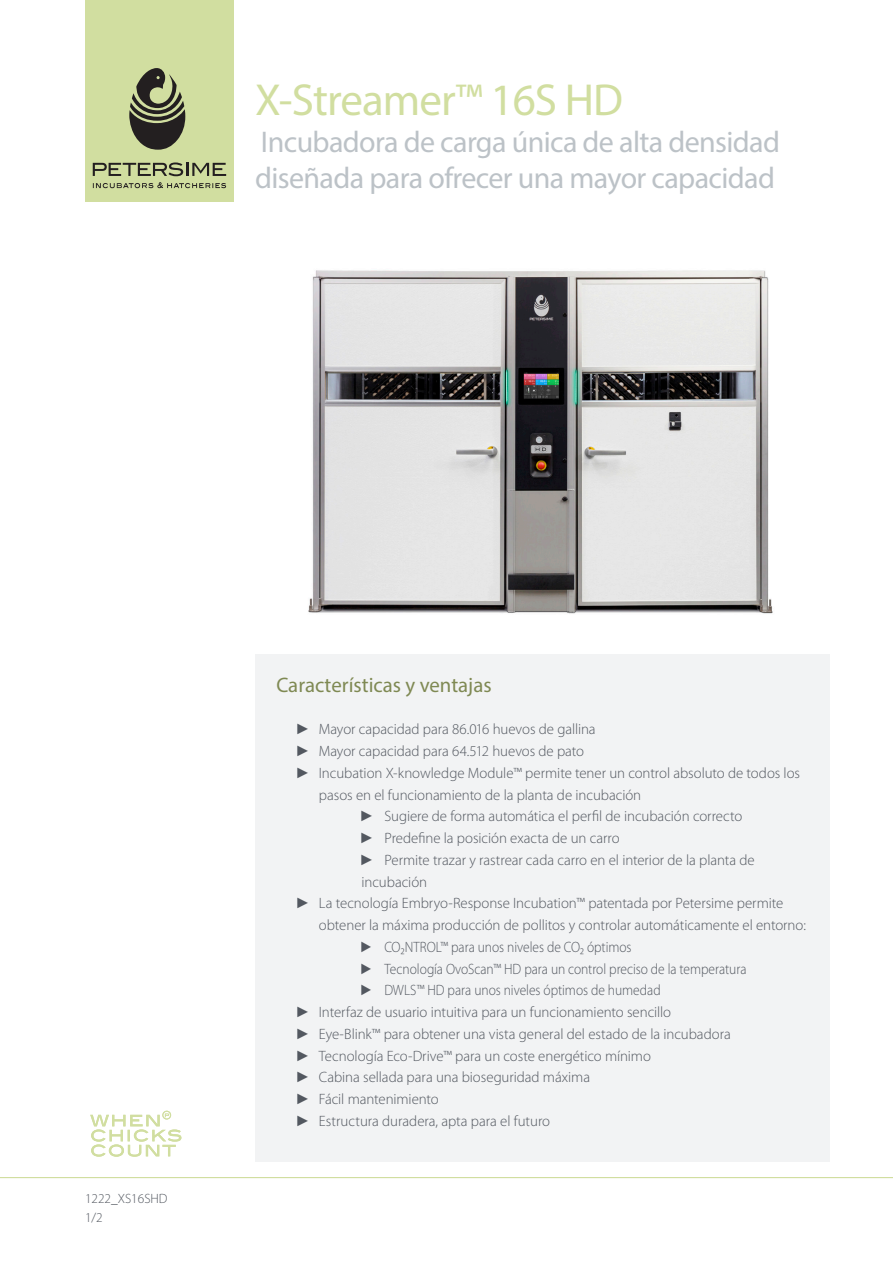
<style>
.page{position:relative;width:893px;height:1263px;background:#fff}
.page>*{position:absolute;margin:0;border:0;box-sizing:border-box;transform-origin:0 0}
.t1{font:45px "Myriad Pro";letter-spacing:-.02em;color:#d1dea0}
.t2{font:30px/36px "Myriad Pro";letter-spacing:-.02em;color:#bcc2c7}
.Subtitle{font:21px "Myriad Pro";color:#7f8953}
.t3{font:300 15px/21.8px "Myriad Pro";letter-spacing:-.005em;color:#535860}
.t4{font:300 15px "Myriad Pro";letter-spacing:-.005em;color:#535860;scale:.9 1}
.t5{font:300 13.5px "Myriad Pro";color:#535860}
.s1{font-family:"Arial Narrow";font-weight:400}
</style>
<div class="page">
<svg style="left:90px;top:1113px;width:91px;height:44px"></svg>
<div style="left:163px;top:1111px;width:8px;height:8px;border:1px solid #d1dea0;border-radius:50%"></div>
<hr style="left:0;top:1177px;width:893px;height:1px;background:#d1dea0">
<div style="left:85px;top:0;width:149px;height:201px;background:#d1dea0"></div>
<svg style="left:129px;top:68px;width:56px;height:82px"></svg>
<svg style="left:93px;top:182px;width:133px;height:6px"></svg>
<svg style="left:93px;top:162px;width:133px;height:14px"></svg>
<img style="left:308px;top:270px;width:465px;height:344px">
<div style="left:255px;top:655px;width:574px;height:507px;background:#f2f3f4"></div>
<p class="t1" style="left:255px;top:72px;width:370px">X-Streamer™ 16S HD</p>
<p class="t2" style="left:255px;top:124px;width:526px">Incubadora de carga única de alta densidad diseñada para ofrecer una mayor capacidad</p>
<p class="t5" style="left:85px;top:1191px;width:84px">1222_XS16SHD</p>
<p class="t5" style="left:85px;top:1210px;width:19px">1/2</p>
<p class="Subtitle" style="left:276px;top:672px;width:217px">Características y ventajas</p>
<p class="t3" style="left:298px;top:719px;width:299px"><span class="s1">►</span> Mayor capacidad para 86.016 huevos de gallina</p>
<p class="t3" style="left:298px;top:740px;width:288px"><span class="s1">►</span> Mayor capacidad para 64.512 huevos de pato</p>
<p class="t3" style="left:319px;top:762px;width:483px;text-indent:-21px"><span class="s1">►</span> Incubation X-knowledge Module™ permite tener un control absoluto de todos los pasos en el funcionamiento de la planta de incubación</p>
<p class="t3" style="left:361px;top:806px;width:382px"><span class="s1">►</span> Sugiere de forma automática el perfil de incubación correcto</p>
<p class="t3" style="left:361px;top:827px;width:260px"><span class="s1">►</span> Predefine la posición exacta de un carro</p>
<p class="t3" style="left:361px;top:849px;width:395px"><span class="s1">►</span> Permite trazar y rastrear cada carro en el interior de la planta de incubación</p>
<p class="t3" style="left:319px;top:893px;width:488px;text-indent:-21px"><span class="s1">►</span> La tecnología Embryo-Response Incubation™ patentada por Petersime permite obtener la máxima producción de pollitos y controlar automáticamente el entorno:</p>
<p class="t4" style="left:361px;top:939px;width:302px"><span class="s1">►</span> CO₂NTROL™ para unos niveles de CO₂ óptimos</p>
<p class="t4" style="left:361px;top:960px;width:429px"><span class="s1">►</span> Tecnología OvoScan™ HD para un control preciso de la temperatura</p>
<p class="t4" style="left:361px;top:982px;width:334px"><span class="s1">►</span> DWLS™ HD para unos niveles óptimos de humedad</p>
<p class="t3" style="left:298px;top:1001px;width:375px"><span class="s1">►</span> Interfaz de usuario intuitiva para un funcionamiento sencillo</p>
<p class="t3" style="left:298px;top:1023px;width:435px"><span class="s1">►</span> Eye-Blink™ para obtener una vista general del estado de la incubadora</p>
<p class="t3" style="left:298px;top:1045px;width:355px"><span class="s1">►</span> Tecnología Eco-Drive™ para un coste energético mínimo</p>
<p class="t3" style="left:298px;top:1067px;width:294px"><span class="s1">►</span> Cabina sellada para una bioseguridad máxima</p>
<p class="t3" style="left:298px;top:1088px;width:143px"><span class="s1">►</span> Fácil mantenimiento</p>
<p class="t3" style="left:298px;top:1110px;width:254px"><span class="s1">►</span> Estructura duradera, apta para el futuro</p>
</div>
